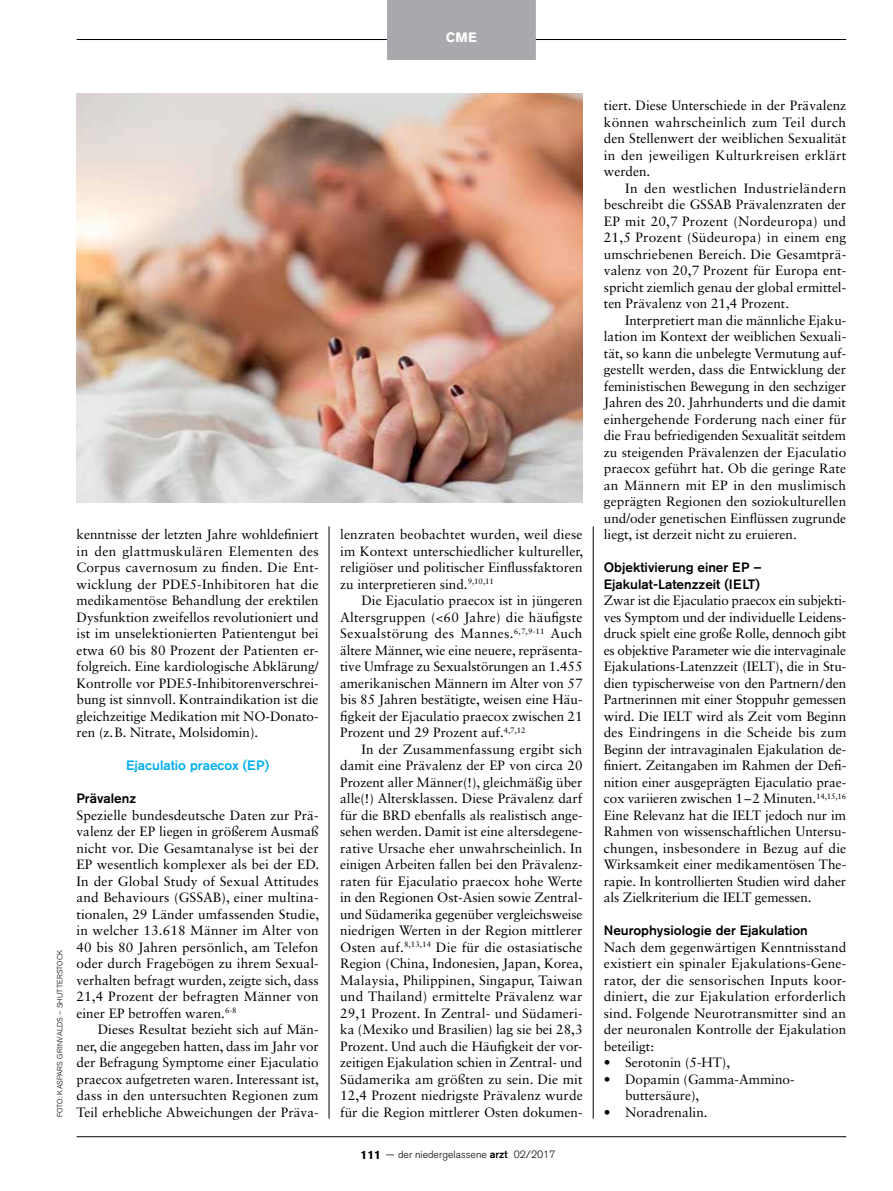
<style>
.page{position:relative;width:893px;height:1191px;background:#fff}
.page>*{position:absolute;margin:0;border:0;box-sizing:border-box;transform-origin:0 0}
.t1{font:13.5px/16.5px "Sabon LT Std";color:#000;text-align:justify}
.t2{font:500 13.5px/16.5px "Akzidenz Grotesk BQ";color:#000}
.t3{font:500 13.5px "Akzidenz Grotesk BQ";color:#00aeef}
.t4{font:700 13.5px "Akzidenz Grotesk BQ";color:#fff}
.t5{font:300 10.5px "Akzidenz Grotesk BQ";color:#000}
.t6{font:300 7.5px "Akzidenz Grotesk BQ";letter-spacing:.01em;color:#000}
.s1{font-weight:700;font-size:12px}
.s2{font-weight:500}
</style>
<div class="page">
<hr style="left:77px;top:39px;width:769px;height:1px;background:#000">
<div style="left:387px;top:0;width:149px;height:60px;background:#a7a9ac"></div>
<hr style="left:77px;top:1136px;width:769px;height:1px;background:#000">
<hr style="left:329px;top:526px;width:1px;height:592px;background:#000">
<hr style="left:593px;top:526px;width:1px;height:592px;background:#000">
<img style="left:77px;top:94px;width:506px;height:408px">
<p class="t4" style="left:446px;top:30px;width:33px">CME</p>
<p class="t6" style="left:56px;top:1117px;width:168px;rotate:-90deg">FOTO: KASPARS GRINVALDS – SHUTTERSTOCK</p>
<p class="t1" style="left:77px;top:526px;width:244px">kenntnisse der letzten Jahre wohldefiniert in den glattmuskulären Elementen des Corpus cavernosum zu finden. Die Ent&shy;wicklung der PDE5-Inhibitoren hat die medikamentöse Behandlung der erektilen Dysfunktion zweifellos revolutioniert und ist im unselektionierten Patientengut bei etwa 60 bis 80 Prozent der Patienten er&shy;folgreich. Eine kardiologische Abklärung/ Kontrolle vor PDE5-Inhibitorenverschrei&shy;bung ist sinnvoll. Kontraindikation ist die gleichzeitige Medikation mit NO-Donato&shy;ren (z.B. Nitrate, Molsidomin).</p>
<p class="t3" style="left:126px;top:757px;width:145px">Ejaculatio praecox (EP)</p>
<p class="t2" style="left:77px;top:790px;width:61px">Prävalenz</p>
<p class="t1" style="left:77px;top:806px;width:244px">Spezielle bundesdeutsche Daten zur Prä&shy;valenz der EP liegen in größerem Ausmaß nicht vor. Die Gesamtanalyse ist bei der EP wesentlich komplexer als bei der ED.<br>In der Global Study of Sexual Attitudes and Behaviours (GSSAB), einer multina&shy;tionalen, 29 Länder umfassenden Studie, in welcher 13.618 Männer im Alter von 40 bis 80 Jahren persönlich, am Telefon oder durch Fragebögen zu ihrem Sexual&shy;verhalten befragt wurden, zeigte sich, dass 21,4 Prozent der befragten Männer von einer EP betroffen waren.<sup>6-8</sup></p>
<p class="t1" style="left:77px;top:1021px;width:244px;text-indent:21px">Dieses Resultat bezieht sich auf Män&shy;ner, die angegeben hatten, dass im Jahr vor der Befragung Symptome einer Ejaculatio praecox aufgetreten waren. Interessant ist, dass in den untersuchten Regionen zum Teil erhebliche Abweichungen der Präva-</p>
<p class="t1" style="left:340px;top:526px;width:244px">lenzraten beobachtet wurden, weil diese im Kontext unterschiedlicher kultureller, religiöser und politischer Einflussfaktoren zu interpretieren sind.<sup>9,10,11</sup></p>
<p class="t1" style="left:340px;top:592px;width:244px;text-indent:21px">Die Ejaculatio praecox ist in jüngeren Altersgruppen (&lt;60 Jahre) die häufigste Sexualstörung des Mannes.<sup>6,7,9-11</sup> Auch ältere Männer, wie eine neuere, repräsenta&shy;tive Umfrage zu Sexualstörungen an 1.455 amerikanischen Männern im Alter von 57 bis 85 Jahren bestätigte, weisen eine Häu&shy;figkeit der Ejaculatio praecox zwischen 21<br>Prozent und 29 Prozent auf.<sup>4,7,12</sup></p>
<p class="t1" style="left:340px;top:740px;width:244px;text-indent:21px">In der Zusammenfassung ergibt sich damit eine Prävalenz der EP von circa 20<br>Prozent aller Männer(!), gleichmäßig über alle(!) Altersklassen. Diese Prävalenz darf für die BRD ebenfalls als realistisch ange&shy;sehen werden. Damit ist eine altersdegene&shy;rative Ursache eher unwahrscheinlich. In einigen Arbeiten fallen bei den Prävalenz&shy;raten für Ejaculatio praecox hohe Werte in den Regionen Ost-Asien sowie Zentral&shy;und Südamerika gegenüber vergleichsweise niedrigen Werten in der Region mittlerer Osten auf.<sup>8,13,14</sup> Die für die ostasiatische Region (China, Indonesien, Japan, Korea, Malaysia, Philippinen, Singapur, Taiwan und Thailand) ermittelte Prävalenz war 29,1 Prozent. In Zentral- und Südameri&shy;ka (Mexiko und Brasilien) lag sie bei 28,3<br>Prozent. Und auch die Häufigkeit der vor&shy;zeitigen Ejakulation schien in Zentral- und Südamerika am größten zu sein. Die mit 12,4 Prozent niedrigste Prävalenz wurde für die Region mittlerer Osten dokumen-</p>
<p class="t5" style="left:361px;top:1148px;width:196px"><span class="s1">111</span> — der niedergelassene <span class="s2">arzt</span> 02/2017</p>
<p class="t1" style="left:604px;top:97px;width:244px">tiert. Diese Unterschiede in der Prävalenz können wahrscheinlich zum Teil durch den Stellenwert der weiblichen Sexualität in den jeweiligen Kulturkreisen erklärt werden.</p>
<p class="t1" style="left:604px;top:179px;width:244px;text-indent:21px">In den westlichen Industrieländern beschreibt die GSSAB Prävalenzraten der EP mit 20,7 Prozent (Nordeuropa) und 21,5 Prozent (Südeuropa) in einem eng umschriebenen Bereich. Die Gesamtprä&shy;valenz von 20,7 Prozent für Europa ent&shy;spricht ziemlich genau der global ermittel&shy;ten Prävalenz von 21,4 Prozent.</p>
<p class="t1" style="left:604px;top:311px;width:244px;text-indent:21px">Interpretiert man die männliche Ejaku&shy;lation im Kontext der weiblichen Sexuali&shy;tät, so kann die unbelegte Vermutung auf&shy;gestellt werden, dass die Entwicklung der feministischen Bewegung in den sechziger Jahren des 20. Jahrhunderts und die damit einhergehende Forderung nach einer für die Frau befriedigenden Sexualität seitdem zu steigenden Prävalenzen der Ejaculatio praecox geführt hat. Ob die geringe Rate an Männern mit EP in den muslimisch geprägten Regionen den soziokulturellen und/oder genetischen Einflüssen zugrunde liegt, ist derzeit nicht zu eruieren.</p>
<p class="t2" style="left:604px;top:559px;width:159px">Objektivierung einer EP –<br>Ejakulat-Latenzzeit (IELT)</p>
<p class="t1" style="left:604px;top:592px;width:244px">Zwar ist die Ejaculatio praecox ein subjekti&shy;ves Symptom und der individuelle Leidens&shy;druck spielt eine große Rolle, dennoch gibt es objektive Parameter wie die intervaginale Ejakulations-Latenzzeit (IELT), die in Stu&shy;dien typischerweise von den Partnern/den Partnerinnen mit einer Stoppuhr gemessen wird. Die IELT wird als Zeit vom Beginn des Eindringens in die Scheide bis zum Beginn der intravaginalen Ejakulation de&shy;finiert. Zeitangaben im Rahmen der Defi&shy;nition einer ausgeprägten Ejaculatio prae&shy;cox variieren zwischen 1–2 Minuten.<sup>14,15,16<br></sup>Eine Relevanz hat die IELT jedoch nur im Rahmen von wissenschaftlichen Untersu&shy;chungen, insbesondere in Bezug auf die Wirksamkeit einer medikamentösen The&shy;rapie. In kontrollierten Studien wird daher als Zielkriterium die IELT gemessen.</p>
<p class="t2" style="left:604px;top:922px;width:206px">Neurophysiologie der Ejakulation</p>
<p class="t1" style="left:604px;top:938px;width:244px">Nach dem gegenwärtigen Kenntnisstand existiert ein spinaler Ejakulations-Gene&shy;rator, der die sensorischen Inputs koor&shy;diniert, die zur Ejakulation erforderlich sind. Folgende Neurotransmitter sind an der neuronalen Kontrolle der Ejakulation beteiligt:</p>
<p class="t1" style="left:604px;top:1054px;width:128px">• Serotonin (5-HT),</p>
<p class="t1" style="left:625px;top:1070px;width:170px;text-indent:-21px">• Dopamin (Gamma-Ammino&shy;buttersäure),</p>
<p class="t1" style="left:604px;top:1103px;width:105px">• Noradrenalin.</p>
</div>
